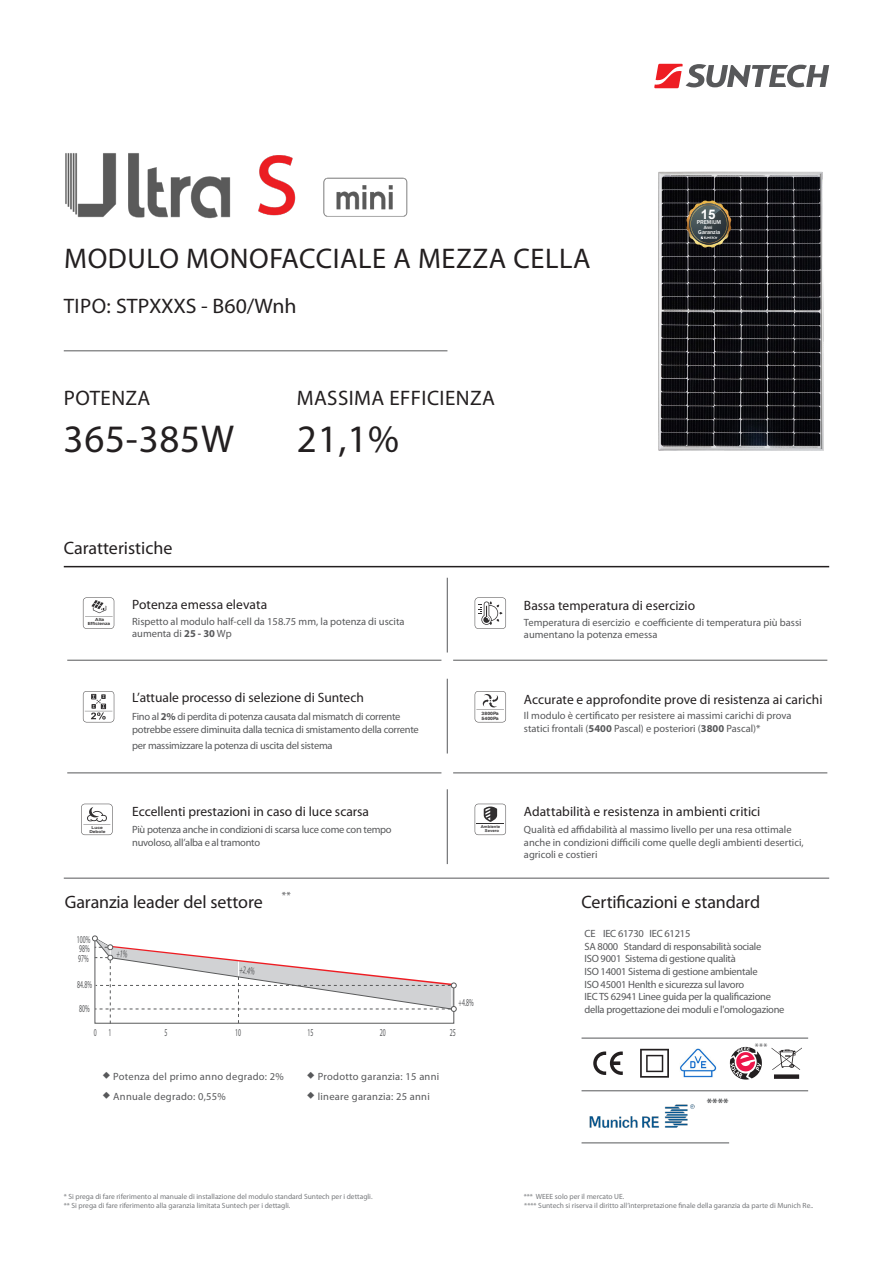
<style>
.page{position:relative;width:893px;height:1263px;background:#fff}
.page>*{position:absolute;margin:0;border:0;box-sizing:border-box;transform-origin:0 0}
.t1{font:39px "Myriad Pro";letter-spacing:.02em;color:#231f20}
.t2{font:28.5px "Myriad Pro";letter-spacing:.02em;color:#231f20}
.t3{font:21px "Myriad Pro";letter-spacing:.02em;color:#231f20}
.t4{font:21px "Myriad Pro";color:#231f20}
.t5{font:18px "Myriad Pro";letter-spacing:-.005em;color:#231f20}
.t6{font:13.5px "Myriad Pro";color:#231f20}
.t7{font:700 13.35px "Arial";color:#fff}
.bulleting{font:10.5px/12.6px "Myriad Pro";letter-spacing:-.025em;color:#57585a}
.bulleting-2{font:10.5px/12.6px "Myriad Pro";color:#57585a}
.bulleting-3{font:10.5px "Myriad Pro";letter-spacing:.025em;color:#57585a}
.bulleting-4{font:10.5px "Myriad Pro";letter-spacing:-.025em;color:#57585a;scale:.56 1}
.t8{font:9.6px "Myriad Pro";color:#57585a}
.t9{font:7.5px "Myriad Pro";color:#76787b}
.t10{font:7.5px "Sim Hei";color:#57585a}
.t11{font:500 5.7px "Franklin Gothic";color:#fff}
.t12{font:500 4.65px "Franklin Gothic";color:#fff}
.t13{font:700 4.5px/4.5px "Arial";color:#312f30;scale:1.15 1}
.t14{font:700 4.2px/4.1px "Arial";color:#312f30;text-align:center;scale:1.13 1}
.t15{font:700 4.05px/3.8px "Arial";color:#312f30;text-align:center;scale:1.22 1}
.t16{font:700 3.9px/3.9px "Arial";color:#312f30;scale:1.09 1}
.s1{font-weight:700}
</style>
<div class="page">
<svg style="left:654px;top:64px;width:175px;height:24px"></svg>
<hr style="left:64px;top:566px;width:765px;height:1px;background:#231f20">
<svg style="left:83px;top:597px;width:31px;height:32px"></svg>
<svg style="left:83px;top:691px;width:31px;height:31px"></svg>
<svg style="left:81px;top:804px;width:32px;height:31px"></svg>
<svg style="left:475px;top:804px;width:31px;height:31px"></svg>
<hr style="left:447px;top:578px;width:1px;height:74px;background:#57585a">
<hr style="left:67px;top:660px;width:374px;height:1px;background:#57585a">
<hr style="left:67px;top:773px;width:374px;height:1px;background:#57585a">
<hr style="left:64px;top:878px;width:765px;height:1px;background:#57585a">
<hr style="left:453px;top:660px;width:374px;height:1px;background:#57585a">
<hr style="left:447px;top:679px;width:1px;height:74px;background:#57585a">
<hr style="left:447px;top:789px;width:1px;height:75px;background:#57585a">
<hr style="left:453px;top:773px;width:374px;height:1px;background:#57585a">
<hr style="left:581px;top:1038px;width:227px;height:1px;background:#57585a">
<svg style="left:771px;top:1047px;width:31px;height:32px"></svg>
<svg style="left:730px;top:1047px;width:32px;height:33px"></svg>
<img style="left:680px;top:1049px;width:37px;height:29px">
<svg style="left:640px;top:1049px;width:29px;height:29px"></svg>
<svg style="left:593px;top:1051px;width:30px;height:24px"></svg>
<hr style="left:581px;top:1090px;width:227px;height:1px;background:#57585a">
<img style="left:589px;top:1104px;width:106px;height:24px">
<hr style="left:581px;top:1142px;width:148px;height:1px;background:#57585a">
<hr style="left:64px;top:351px;width:383px;height:1px;background:#57585a">
<img style="left:65px;top:153px;width:343px;height:66px">
<svg style="left:475px;top:691px;width:31px;height:31px"></svg>
<img style="left:658px;top:171px;width:166px;height:280px">
<svg style="left:686px;top:200px;width:45px;height:47px;background:#535246"></svg>
<svg style="left:475px;top:597px;width:31px;height:32px"></svg>
<svg style="left:92px;top:935px;width:365px;height:89px"></svg>
<p class="t2" style="left:64px;top:241px;width:528px">MODULO MONOFACCIALE A MEZZA CELLA</p>
<p class="t4" style="left:64px;top:293px;width:234px">TIPO: STPXXXS - B60/Wnh</p>
<p class="t3" style="left:64px;top:385px;width:88px">POTENZA</p>
<p class="t3" style="left:297px;top:385px;width:199px">MASSIMA EFFICIENZA</p>
<p class="t1" style="left:64px;top:415px;width:172px">365-385W</p>
<p class="t1" style="left:297px;top:415px;width:104px">21,1%</p>
<p class="t5" style="left:64px;top:537px;width:110px">Caratteristiche</p>
<p class="t7" style="left:701px;top:205px;width:16px">15</p>
<p class="t11" style="left:697px;top:218px;width:26px">PREMIUM</p>
<p class="t12" style="left:704px;top:225px;width:10px">Anni</p>
<p class="t11" style="left:698px;top:229px;width:23px">Garanzia</p>
<p class="t14" style="left:88px;top:617px;width:21px">Alta<br>Efficienza</p>
<p class="t6" style="left:132px;top:596px;width:137px">Potenza emessa elevata</p>
<p class="bulleting-2" style="left:132px;top:615px;width:274px">Rispetto al modulo half-cell da 158.75 mm, la potenza di uscita aumenta di <span class="s1">25 - 30</span> Wp</p>
<p class="t6" style="left:132px;top:689px;width:233px">L’attuale processo di selezione di Suntech</p>
<p class="bulleting" style="left:132px;top:710px;width:288px">Fino al <span class="s1">2%</span> di perdita di potenza causata dal mismatch di corrente potrebbe essere diminuita dalla tecnica di smistamento della corrente</p>
<p class="bulleting" style="left:132px;top:739px;width:202px">per massimizzare la potenza di uscita del sistema</p>
<p class="t6" style="left:132px;top:803px;width:238px">Eccellenti prestazioni in caso di luce scarsa</p>
<p class="t13" style="left:482px;top:711px;width:16px">3800Pa<br>5400Pa</p>
<p class="t6" style="left:524px;top:597px;width:173px">Bassa temperatura di esercizio</p>
<p class="bulleting-2" style="left:524px;top:616px;width:279px">Temperatura di esercizio e coefficiente di temperatura più bassi aumentano la potenza emessa</p>
<p class="t6" style="left:524px;top:691px;width:300px">Accurate e approfondite prove di resistenza ai carichi</p>
<p class="bulleting-2" style="left:524px;top:709px;width:269px">Il modulo è certificato per resistere ai massimi carichi di prova statici frontali (<span class="s1">5400</span> Pascal) e posteriori (<span class="s1">3800</span> Pascal)*</p>
<p class="t6" style="left:524px;top:803px;width:238px">Adattabilità e resistenza in ambienti critici</p>
<p class="t15" style="left:89px;top:826px;width:15px">Luce<br>Debole</p>
<p class="t16" style="left:485px;top:825px;width:16px;text-indent:-4px">Ambiente<br>Severo</p>
<p class="bulleting" style="left:132px;top:823px;width:261px">Più potenza anche in condizioni di scarsa luce come con tempo nuvoloso, all’alba e al tramonto</p>
<p class="bulleting-2" style="left:524px;top:823px;width:281px">Qualità ed affidabilità al massimo livello per una resa ottimale anche in condizioni difficili come quelle degli ambienti desertici, agricoli e costieri</p>
<p class="bulleting" style="left:282px;top:888px;width:10px">**</p>
<p class="t5" style="left:65px;top:890px;width:199px">Garanzia leader del settore</p>
<p class="t5" style="left:581px;top:891px;width:180px">Certificazioni e standard</p>
<p class="bulleting-4" style="left:77px;top:933px;width:26px">100%</p>
<p class="bulleting-4" style="left:79px;top:942px;width:20px">98%</p>
<p class="bulleting-4" style="left:78px;top:952px;width:20px">97%</p>
<p class="bulleting-4" style="left:77px;top:978px;width:28px">84.8%</p>
<p class="bulleting-4" style="left:79px;top:1002px;width:20px">80%</p>
<p class="bulleting-4" style="left:241px;top:963px;width:29px;rotate:8deg">+2.4%</p>
<p class="bulleting-4" style="left:458px;top:996px;width:29px">+4.8%</p>
<p class="bulleting-4" style="left:94px;top:1026px;width:7px">0</p>
<p class="bulleting-4" style="left:164px;top:1026px;width:7px">5</p>
<p class="bulleting-4" style="left:235px;top:1026px;width:12px">10</p>
<p class="bulleting-4" style="left:109px;top:1026px;width:7px">1</p>
<p class="bulleting-4" style="left:307px;top:1026px;width:12px">15</p>
<p class="bulleting-4" style="left:380px;top:1026px;width:12px">20</p>
<p class="bulleting-4" style="left:450px;top:1026px;width:12px">25</p>
<p class="t10" style="left:103px;top:1072px;width:9px">◆</p>
<p class="bulleting-3" style="left:113px;top:1070px;width:172px">Potenza del primo anno degrado: 2%</p>
<p class="t10" style="left:103px;top:1092px;width:9px">◆</p>
<p class="bulleting-3" style="left:113px;top:1090px;width:114px">Annuale degrado: 0,55%</p>
<p class="t10" style="left:307px;top:1071px;width:9px">◆</p>
<p class="bulleting-3" style="left:318px;top:1069px;width:123px">Prodotto garanzia: 15 anni</p>
<p class="t10" style="left:307px;top:1091px;width:9px">◆</p>
<p class="bulleting-3" style="left:318px;top:1090px;width:113px">lineare garanzia: 25 anni</p>
<p class="bulleting" style="left:584px;top:927px;width:107px">CE IEC 61730 IEC 61215</p>
<p class="bulleting" style="left:584px;top:940px;width:178px">SA 8000 Standard di responsabilità sociale</p>
<p class="bulleting" style="left:584px;top:952px;width:153px">ISO 9001 Sistema di gestione qualità</p>
<p class="bulleting" style="left:584px;top:965px;width:175px">ISO 14001 Sistema di gestione ambientale</p>
<p class="bulleting" style="left:584px;top:978px;width:161px">ISO 45001 Henlth e sicurezza sul lavoro</p>
<p class="bulleting" style="left:584px;top:990px;width:201px">IEC TS 62941 Linee guida per la qualificazione della progettazione dei moduli e l'omologazione</p>
<p class="t8" style="left:755px;top:1040px;width:14px">***</p>
<p class="t9" style="left:64px;top:1191px;width:310px">* Si prega di fare riferimento al manuale di installazione del modulo standard Suntech per i dettagli.</p>
<p class="t9" style="left:524px;top:1191px;width:102px">*** WEEE solo per il mercato UE.</p>
<p class="t9" style="left:64px;top:1200px;width:228px">** Si prega di fare riferimento alla garanzia limitata Suntech per i dettagli.</p>
<p class="t9" style="left:524px;top:1200px;width:291px">**** Suntech si riserva il diritto all’interpretazione finale della garanzia da parte di Munich Re..</p>
</div>
